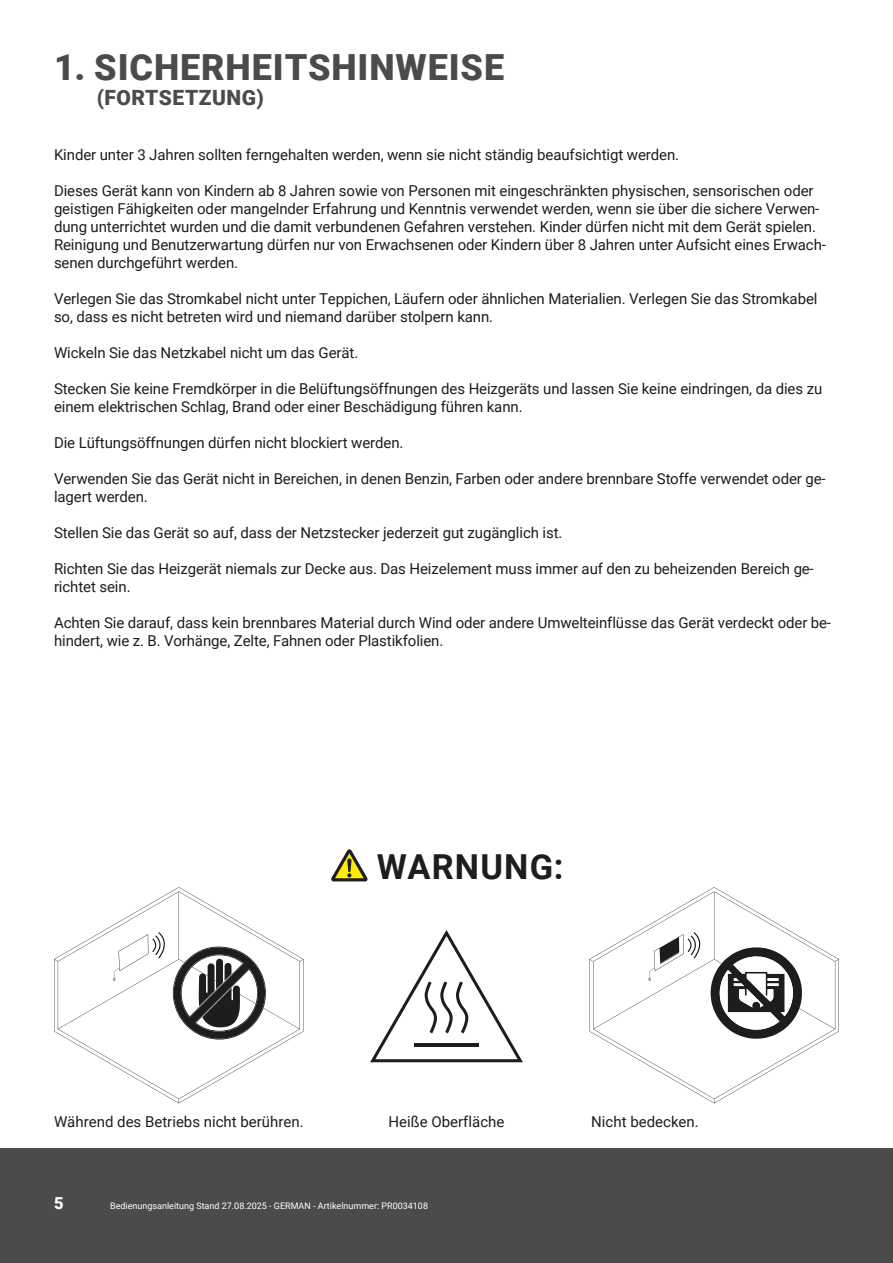
<style>
.page{position:relative;width:893px;height:1263px;background:#fff}
.page>*{position:absolute;margin:0;border:0;box-sizing:border-box;transform-origin:0 0}
.Große_Headline{font:900 36px "Roboto";letter-spacing:.025em;color:#4b4b4a}
.t1{font:700 34.5px "Roboto";letter-spacing:.035em;color:#1d1d1b}
.Große_Subheadline{font:900 21px "Roboto";letter-spacing:.025em;color:#4b4b4a}
.t2{font:900 16.5px "Roboto";color:#fff}
.Fließtext{font:15px/18px "Roboto";letter-spacing:-.005em;color:#1d1d1b}
.t3{font:9px "Roboto";color:#fff}
</style>
<div class="page">
<div style="left:0;top:1148px;width:893px;height:115px;background:#4b4b4a"></div>
<svg style="left:331px;top:849px;width:37px;height:32px"></svg>
<svg style="left:370px;top:930px;width:153px;height:132px"></svg>
<svg style="left:54px;top:887px;width:250px;height:216px"></svg>
<svg style="left:113px;top:932px;width:53px;height:49px"></svg>
<svg style="left:173px;top:946px;width:96px;height:93px"></svg>
<svg style="left:589px;top:887px;width:250px;height:216px"></svg>
<svg style="left:648px;top:932px;width:53px;height:49px"></svg>
<svg style="left:720px;top:955px;width:73px;height:75px"></svg>
<p class="Große_Headline" style="left:54px;top:42px;width:452px">1. SICHERHEITSHINWEISE</p>
<p class="Große_Subheadline" style="left:97px;top:83px;width:168px">(FORTSETZUNG)</p>
<p class="Fließtext" style="left:54px;top:145px;width:627px">Kinder unter 3 Jahren sollten ferngehalten werden, wenn sie nicht ständig beaufsichtigt werden.</p>
<p class="Fließtext" style="left:54px;top:181px;width:773px">Dieses Gerät kann von Kindern ab 8 Jahren sowie von Personen mit eingeschränkten physischen, sensorischen oder geistigen Fähigkeiten oder mangelnder Erfahrung und Kenntnis verwendet werden, wenn sie über die sichere Verwen&shy;dung unterrichtet wurden und die damit verbundenen Gefahren verstehen. Kinder dürfen nicht mit dem Gerät spielen.<br>Reinigung und Benutzerwartung dürfen nur von Erwachsenen oder Kindern über 8 Jahren unter Aufsicht eines Erwach&shy;senen durchgeführt werden.</p>
<p class="Fließtext" style="left:54px;top:289px;width:765px">Verlegen Sie das Stromkabel nicht unter Teppichen, Läufern oder ähnlichen Materialien. Verlegen Sie das Stromkabel so, dass es nicht betreten wird und niemand darüber stolpern kann.</p>
<p class="Fließtext" style="left:54px;top:343px;width:306px">Wickeln Sie das Netzkabel nicht um das Gerät.</p>
<p class="Fließtext" style="left:54px;top:379px;width:770px">Stecken Sie keine Fremdkörper in die Belüftungsöffnungen des Heizgeräts und lassen Sie keine eindringen, da dies zu einem elektrischen Schlag, Brand oder einer Beschädigung führen kann.</p>
<p class="Fließtext" style="left:54px;top:433px;width:351px">Die Lüftungsöffnungen dürfen nicht blockiert werden.</p>
<p class="Fließtext" style="left:54px;top:469px;width:773px">Verwenden Sie das Gerät nicht in Bereichen, in denen Benzin, Farben oder andere brennbare Stoffe verwendet oder ge&shy;lagert werden.</p>
<p class="Fließtext" style="left:54px;top:523px;width:510px">Stellen Sie das Gerät so auf, dass der Netzstecker jederzeit gut zugänglich ist.</p>
<p class="Fließtext" style="left:54px;top:559px;width:761px">Richten Sie das Heizgerät niemals zur Decke aus. Das Heizelement muss immer auf den zu beheizenden Bereich ge&shy;richtet sein.</p>
<p class="Fließtext" style="left:54px;top:613px;width:779px">Achten Sie darauf, dass kein brennbares Material durch Wind oder andere Umwelteinflüsse das Gerät verdeckt oder be&shy;hindert, wie z. B. Vorhänge, Zelte, Fahnen oder Plastikfolien.</p>
<p class="t1" style="left:377px;top:843px;width:188px">WARNUNG:</p>
<p class="Fließtext" style="left:54px;top:1112px;width:251px">Während des Betriebs nicht berühren.</p>
<p class="Fließtext" style="left:389px;top:1112px;width:117px">Heiße Oberfläche</p>
<p class="Fließtext" style="left:591px;top:1112px;width:109px">Nicht bedecken.</p>
<p class="t2" style="left:54px;top:1191px;width:11px">5</p>
<p class="t3" style="left:110px;top:1199px;width:319px">Bedienungsanleitung Stand 27.08.2025 - GERMAN - Artikelnummer: PR0034108</p>
</div>
